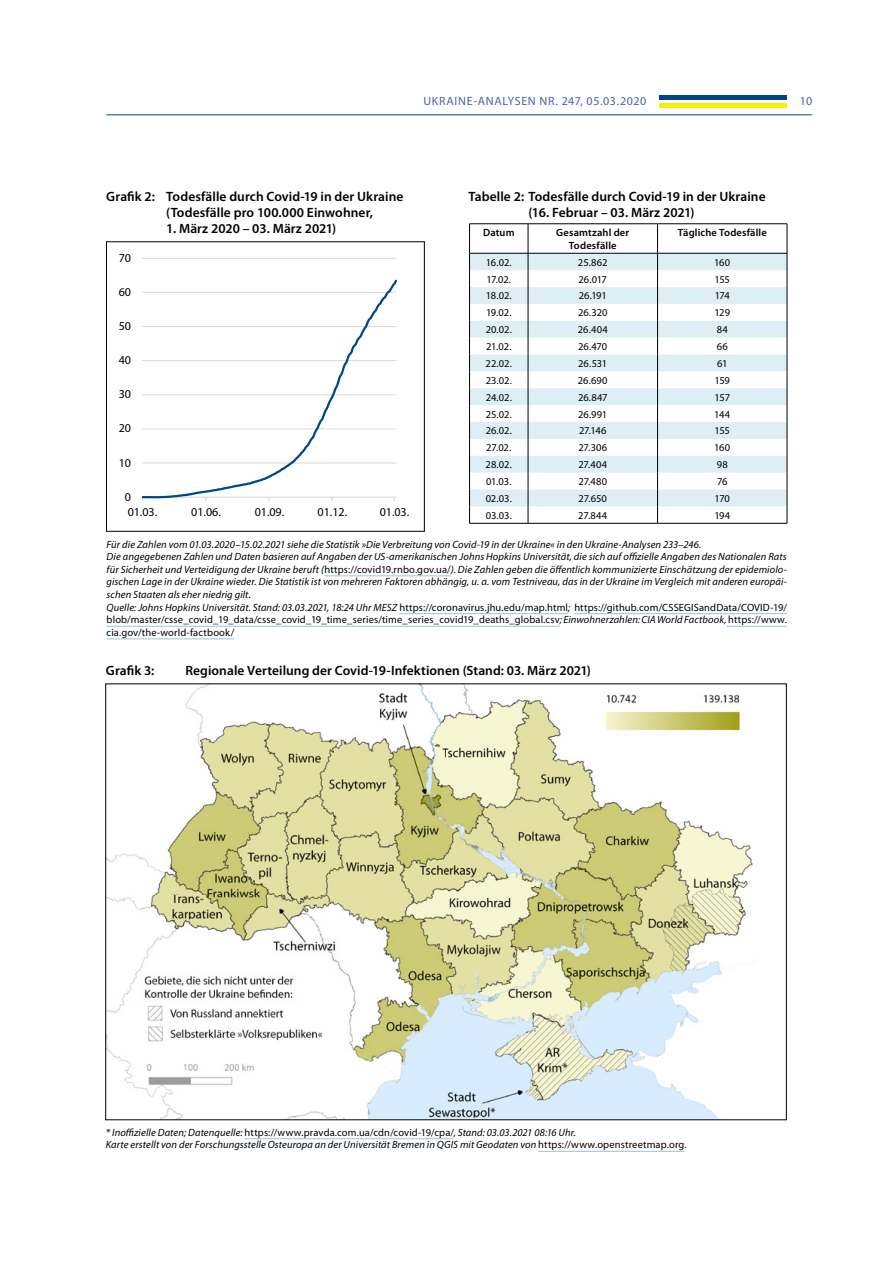
<style>
.page{position:relative;width:893px;height:1263px;background:#fff}
.page>*{position:absolute;margin:0;border:0;box-sizing:border-box;transform-origin:0 0}
.t1{font:600 13.5px/16.2px "Myriad Pro";letter-spacing:.005em;color:#000}
.t2{font:12px "Myriad Pro";letter-spacing:-.005em;color:#000}
.t3{font:12px "Myriad Pro";letter-spacing:.05em;color:#4a65a1}
.t4{font:italic 10.5px/12.6px "Myriad Pro";letter-spacing:.01em;color:#000}
.t5{font:10.5px "Myriad Pro";letter-spacing:-.01em;color:#000}
.t6{font:600 10.5px/12.6px "Myriad Pro";letter-spacing:.015em;color:#000;text-align:center}
.s1{font-style:normal}
</style>
<div class="page">
<div style="left:659px;top:103px;width:128px;height:5px;background:#fcf000"></div>
<hr style="left:659px;top:96px;width:128px;height:4px;background:#004688">
<hr style="left:106px;top:114px;width:706px;height:1px;background:#004688">
<hr style="left:142px;top:258px;width:254px;height:1px;background:#d9d9d9">
<svg style="left:142px;top:279px;width:255px;height:219px"></svg>
<div style="left:106px;top:242px;width:319px;height:289px;border:1px solid #000"></div>
<svg style="left:470px;top:254px;width:317px;height:252px;fill:#deeef5"></svg>
<hr style="left:469px;top:223px;width:59px;height:1px;background:#000">
<hr style="left:528px;top:223px;width:129px;height:1px;background:#000">
<hr style="left:657px;top:223px;width:130px;height:1px;background:#000">
<hr style="left:469px;top:253px;width:59px;height:1px;background:#000">
<hr style="left:528px;top:253px;width:129px;height:1px;background:#000">
<hr style="left:657px;top:253px;width:130px;height:1px;background:#000">
<svg style="left:528px;top:224px;width:1px;height:299px"></svg>
<svg style="left:657px;top:224px;width:1px;height:299px"></svg>
<svg style="left:469px;top:224px;width:1px;height:299px"></svg>
<svg style="left:787px;top:224px;width:1px;height:299px"></svg>
<hr style="left:469px;top:523px;width:59px;height:1px;background:#000">
<hr style="left:528px;top:523px;width:129px;height:1px;background:#000">
<hr style="left:657px;top:523px;width:130px;height:1px;background:#000">
<hr style="left:324px;top:576px;width:127px;height:1px;background:#94c7de">
<hr style="left:399px;top:613px;width:169px;height:1px;background:#94c7de">
<hr style="left:574px;top:613px;width:213px;height:1px;background:#94c7de">
<hr style="left:107px;top:626px;width:453px;height:1px;background:#94c7de">
<hr style="left:727px;top:626px;width:60px;height:1px;background:#94c7de">
<hr style="left:107px;top:639px;width:127px;height:1px;background:#94c7de">
<img style="left:107px;top:685px;width:646px;height:433px">
<hr style="left:245px;top:1138px;width:209px;height:1px;background:#94c7de">
<hr style="left:538px;top:1151px;width:147px;height:1px;background:#94c7de">
<p class="t3" style="left:423px;top:94px;width:224px">UKRAINE-ANALYSEN NR. 247, 05.03.2020</p>
<p class="t3" style="left:800px;top:94px;width:14px">10</p>
<p class="t1" style="left:166px;top:188px;width:239px;text-indent:-60px">Grafik 2: Todesfälle durch Covid-19 in der Ukraine (Todesfälle pro 100.000 Einwohner,</p>
<p class="t1" style="left:166px;top:220px;width:172px">1. März 2020 – 03. März 2021)</p>
<p class="t1" style="left:528px;top:188px;width:239px;text-indent:-60px">Tabelle 2: Todesfälle durch Covid-19 in der Ukraine (16. Februar – 03. März 2021)</p>
<p class="t6" style="left:483px;top:226px;width:33px">Datum</p>
<p class="t6" style="left:556px;top:226px;width:74px">Gesamtzahl der<br>Todesfälle</p>
<p class="t6" style="left:678px;top:226px;width:91px">Tägliche Todesfälle</p>
<p class="t5" style="left:486px;top:256px;width:27px">16.02.</p>
<p class="t5" style="left:578px;top:256px;width:31px">25.862</p>
<p class="t5" style="left:714px;top:256px;width:17px">160</p>
<p class="t5" style="left:486px;top:272px;width:26px">17.02.</p>
<p class="t5" style="left:579px;top:272px;width:30px">26.017</p>
<p class="t5" style="left:715px;top:272px;width:17px">155</p>
<p class="t5" style="left:486px;top:289px;width:27px">18.02.</p>
<p class="t5" style="left:579px;top:289px;width:30px">26.191</p>
<p class="t5" style="left:715px;top:289px;width:16px">174</p>
<p class="t5" style="left:486px;top:306px;width:27px">19.02.</p>
<p class="t5" style="left:578px;top:306px;width:31px">26.320</p>
<p class="t5" style="left:714px;top:306px;width:17px">129</p>
<p class="t5" style="left:486px;top:323px;width:28px">20.02.</p>
<p class="t5" style="left:578px;top:323px;width:31px">26.404</p>
<p class="t5" style="left:717px;top:323px;width:13px">84</p>
<p class="t5" style="left:486px;top:340px;width:27px">21.02.</p>
<p class="t5" style="left:578px;top:340px;width:30px">26.470</p>
<p class="t5" style="left:717px;top:340px;width:13px">66</p>
<p class="t5" style="left:486px;top:357px;width:28px">22.02.</p>
<p class="t5" style="left:578px;top:357px;width:31px">26.531</p>
<p class="t5" style="left:717px;top:357px;width:12px">61</p>
<p class="t5" style="left:486px;top:374px;width:28px">23.02.</p>
<p class="t5" style="left:578px;top:374px;width:31px">26.690</p>
<p class="t5" style="left:715px;top:374px;width:17px">159</p>
<p class="t5" style="left:486px;top:391px;width:28px">24.02.</p>
<p class="t5" style="left:578px;top:391px;width:31px">26.847</p>
<p class="t5" style="left:714px;top:391px;width:17px">157</p>
<p class="t5" style="left:486px;top:407px;width:28px">25.02.</p>
<p class="t5" style="left:578px;top:407px;width:31px">26.991</p>
<p class="t5" style="left:714px;top:407px;width:18px">144</p>
<p class="t5" style="left:486px;top:424px;width:28px">26.02.</p>
<p class="t5" style="left:579px;top:424px;width:29px">27.146</p>
<p class="t5" style="left:715px;top:424px;width:17px">155</p>
<p class="t5" style="left:486px;top:441px;width:27px">27.02.</p>
<p class="t5" style="left:578px;top:441px;width:30px">27.306</p>
<p class="t5" style="left:714px;top:441px;width:17px">160</p>
<p class="t5" style="left:486px;top:458px;width:28px">28.02.</p>
<p class="t5" style="left:578px;top:458px;width:30px">27.404</p>
<p class="t5" style="left:717px;top:458px;width:12px">98</p>
<p class="t5" style="left:486px;top:475px;width:27px">01.03.</p>
<p class="t5" style="left:578px;top:475px;width:30px">27.480</p>
<p class="t5" style="left:717px;top:475px;width:12px">76</p>
<p class="t5" style="left:486px;top:492px;width:28px">02.03.</p>
<p class="t5" style="left:579px;top:492px;width:30px">27.650</p>
<p class="t5" style="left:715px;top:492px;width:17px">170</p>
<p class="t5" style="left:486px;top:509px;width:28px">03.03.</p>
<p class="t5" style="left:578px;top:509px;width:31px">27.844</p>
<p class="t5" style="left:714px;top:509px;width:17px">194</p>
<p class="t4" style="left:107px;top:538px;width:682px">Für die Zahlen vom 01.03.2020–15.02.2021 siehe die Statistik »Die Verbreitung von Covid-19 in der Ukraine« in den Ukraine-Analysen 233–246.<br>Die angegebenen Zahlen und Daten basieren auf Angaben der US-amerikanischen Johns Hopkins Universität, die sich auf offizielle Angaben des Nationalen Rats für Sicherheit und Verteidigung der Ukraine beruft (<span class="s1">https://covid19.rnbo.gov.ua/</span>). Die Zahlen geben die öffentlich kommunizierte Einschätzung der epidemiolo&shy;gischen Lage in der Ukraine wieder. Die Statistik ist von mehreren Faktoren abhängig, u. a. vom Testniveau, das in der Ukraine im Vergleich mit anderen europäi&shy;schen Staaten als eher niedrig gilt.<br>Quelle: Johns Hopkins Universität. Stand: 03.03.2021, 18:24 Uhr MESZ <span class="s1">https://coronavirus.jhu.edu/map.html</span>; <span class="s1">https://github.com/CSSEGISandData/COVID-19/ blob/master/csse_covid_19_data/csse_covid_19_time_series/time_series_covid19_deaths_global.csv</span>; Einwohnerzahlen: CIA World Factbook, <span class="s1">https://www. cia.gov/the-world-factbook/</span></p>
<p class="t1" style="left:106px;top:662px;width:50px">Grafik 3:</p>
<p class="t1" style="left:185px;top:662px;width:407px">Regionale Verteilung der Covid-19-Infektionen (Stand: 03. März 2021)</p>
<p class="t2" style="left:119px;top:250px;width:14px">70</p>
<p class="t2" style="left:119px;top:284px;width:14px">60</p>
<p class="t2" style="left:119px;top:319px;width:14px">50</p>
<p class="t2" style="left:119px;top:353px;width:14px">40</p>
<p class="t2" style="left:119px;top:387px;width:14px">30</p>
<p class="t2" style="left:119px;top:421px;width:14px">20</p>
<p class="t2" style="left:119px;top:455px;width:14px">10</p>
<p class="t2" style="left:125px;top:489px;width:8px">0</p>
<p class="t2" style="left:128px;top:505px;width:31px">01.03.</p>
<p class="t2" style="left:191px;top:505px;width:31px">01.06.</p>
<p class="t2" style="left:255px;top:505px;width:31px">01.09.</p>
<p class="t2" style="left:318px;top:505px;width:31px">01.12.</p>
<p class="t2" style="left:380px;top:505px;width:31px">01.03.</p>
<p class="t4" style="left:106px;top:1126px;width:582px">* Inoffizielle Daten; Datenquelle: <span class="s1">https://www.pravda.com.ua/cdn/covid-19/cpa/</span>, Stand: 03.03.2021 08:16 Uhr.<br>Karte erstellt von der Forschungsstelle Osteuropa an der Universität Bremen in QGIS mit Geodaten von <span class="s1">https://www.openstreetmap.org</span>.</p>
</div>
